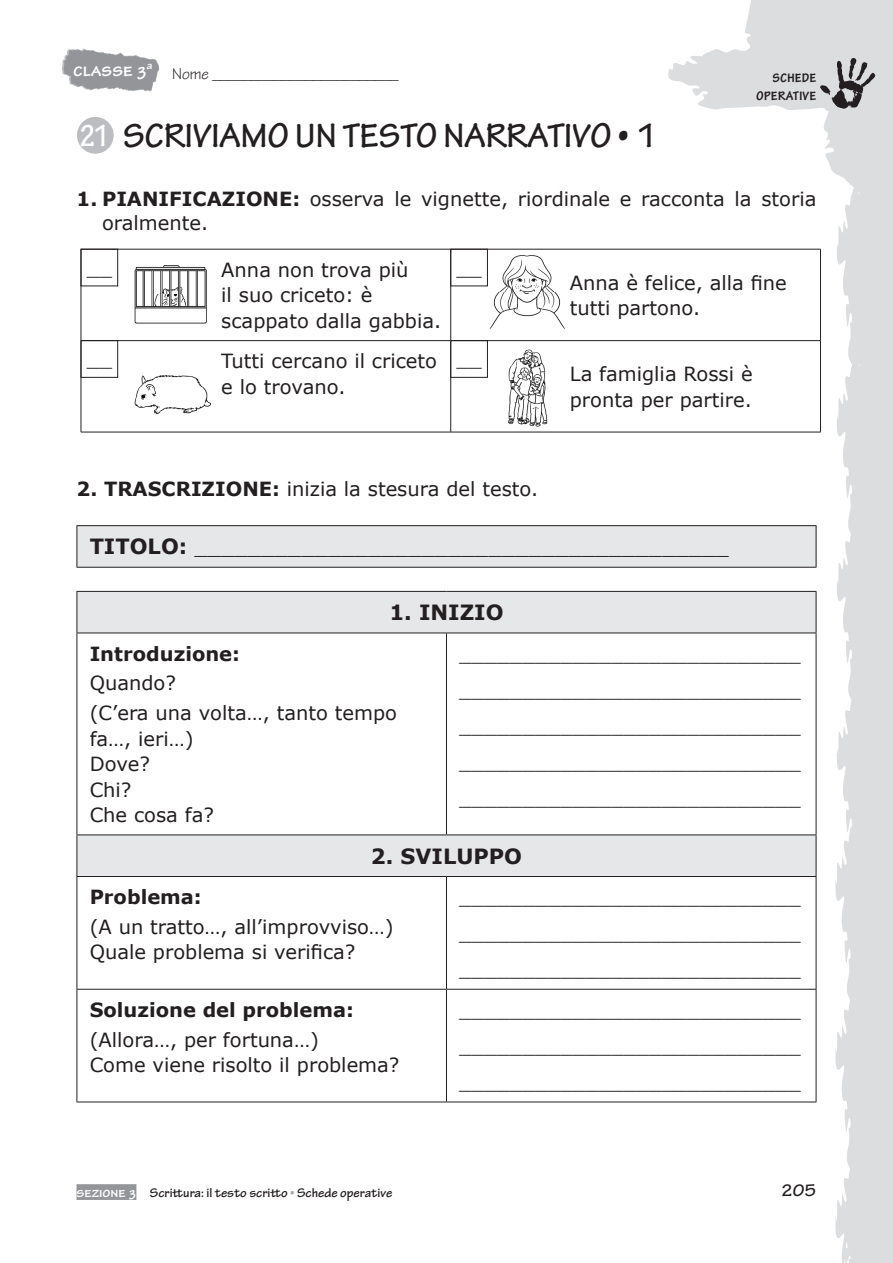
<style>
.page{position:relative;width:893px;height:1263px;background:#fff}
.page>*{position:absolute;margin:0;border:0;box-sizing:border-box;transform-origin:0 0}
.t1{font:700 36px "Tekton Pro";color:#231f20;scale:.95 1}
.t2{font:21px "Verdana";color:#231f20}
.t3{font:700 21px "Verdana";color:#231f20}
.t4{font:700 20.1px "Tekton Pro";color:#fff}
.t5{font:19.5px/25.5px "Verdana";color:#231f20}
.t6{font:700 19.5px "Verdana";color:#231f20}
.t7{font:700 condensed 18px/18px "Tekton Pro";color:#231f20;text-align:right}
.t8{font:700 18px "Tekton Pro";color:#231f20}
.t9{font:16.5px "Tekton Pro";color:#231f20}
.t10{font:700 13.5px "Tekton Pro";color:#231f20}
.t11{font:700 11.7px "Tekton Pro";color:#fff}
.s1{font-stretch:condensed;font-size:32.7px;color:#fff}
.s2{font-weight:700}
.s3{font-size:15px;color:#fff}
.s4{color:#a8a9ad}
</style>
<div class="page">
<svg style="left:668px;top:0;width:225px;height:173px;fill:#dcdddf"></svg>
<svg style="left:820px;top:58px;width:55px;height:51px"></svg>
<div style="left:77px;top:1184px;width:59px;height:16px;background:#939598"></div>
<svg style="left:62px;top:48px;width:97px;height:44px"></svg>
<hr style="left:81px;top:249px;width:370px;height:1px;background:#231f20">
<hr style="left:81px;top:249px;width:1px;height:91px;background:#231f20">
<hr style="left:451px;top:249px;width:370px;height:1px;background:#231f20">
<hr style="left:450px;top:249px;width:1px;height:91px;background:#231f20">
<hr style="left:820px;top:249px;width:1px;height:91px;background:#231f20">
<hr style="left:81px;top:340px;width:370px;height:1px;background:#231f20">
<hr style="left:81px;top:341px;width:1px;height:91px;background:#231f20">
<hr style="left:451px;top:340px;width:370px;height:1px;background:#231f20">
<hr style="left:450px;top:341px;width:1px;height:91px;background:#231f20">
<hr style="left:820px;top:341px;width:1px;height:91px;background:#231f20">
<hr style="left:81px;top:432px;width:370px;height:1px;background:#231f20">
<hr style="left:451px;top:432px;width:370px;height:1px;background:#231f20">
<img style="left:508px;top:349px;width:40px;height:78px">
<img style="left:134px;top:375px;width:77px;height:40px">
<img style="left:489px;top:255px;width:76px;height:74px">
<div style="left:77px;top:526px;width:739px;height:41px;background:#e6e7e9"></div>
<hr style="left:77px;top:525px;width:739px;height:1px;background:#231f20">
<hr style="left:77px;top:526px;width:1px;height:41px;background:#231f20">
<hr style="left:816px;top:526px;width:1px;height:41px;background:#231f20">
<hr style="left:77px;top:567px;width:739px;height:1px;background:#231f20">
<svg style="left:78px;top:592px;width:738px;height:284px"></svg>
<hr style="left:816px;top:592px;width:1px;height:41px;background:#231f20">
<hr style="left:816px;top:835px;width:1px;height:41px;background:#231f20">
<hr style="left:77px;top:591px;width:369px;height:1px;background:#231f20">
<hr style="left:77px;top:592px;width:1px;height:41px;background:#231f20">
<hr style="left:446px;top:591px;width:370px;height:1px;background:#231f20">
<hr style="left:77px;top:633px;width:369px;height:1px;background:#231f20">
<hr style="left:77px;top:633px;width:1px;height:201px;background:#231f20">
<hr style="left:446px;top:633px;width:370px;height:1px;background:#231f20">
<hr style="left:446px;top:633px;width:1px;height:201px;background:#231f20">
<hr style="left:816px;top:633px;width:1px;height:201px;background:#231f20">
<hr style="left:77px;top:834px;width:369px;height:1px;background:#231f20">
<hr style="left:77px;top:835px;width:1px;height:41px;background:#231f20">
<hr style="left:446px;top:834px;width:370px;height:1px;background:#231f20">
<hr style="left:77px;top:876px;width:369px;height:1px;background:#231f20">
<hr style="left:77px;top:877px;width:1px;height:112px;background:#231f20">
<hr style="left:446px;top:876px;width:370px;height:1px;background:#231f20">
<hr style="left:446px;top:877px;width:1px;height:112px;background:#231f20">
<hr style="left:816px;top:877px;width:1px;height:112px;background:#231f20">
<hr style="left:77px;top:989px;width:369px;height:1px;background:#231f20">
<hr style="left:77px;top:989px;width:1px;height:112px;background:#231f20">
<hr style="left:446px;top:989px;width:370px;height:1px;background:#231f20">
<hr style="left:446px;top:989px;width:1px;height:112px;background:#231f20">
<hr style="left:816px;top:989px;width:1px;height:112px;background:#231f20">
<hr style="left:77px;top:1101px;width:369px;height:1px;background:#231f20">
<hr style="left:446px;top:1101px;width:370px;height:1px;background:#231f20">
<div style="left:77px;top:117px;width:37px;height:37px;background:#bcbdc0;border-radius:50%"></div>
<div style="left:81px;top:249px;width:37px;height:37px;border:1px solid #231f20"></div>
<div style="left:450px;top:249px;width:38px;height:37px;border:1px solid #231f20"></div>
<div style="left:81px;top:340px;width:37px;height:38px;border:1px solid #231f20"></div>
<div style="left:450px;top:340px;width:38px;height:38px;border:1px solid #231f20"></div>
<img style="left:134px;top:265px;width:73px;height:59px">
<svg style="left:834px;top:123px;width:59px;height:1140px"></svg>
<p class="t11" style="left:147px;top:58px;width:7px">a</p>
<p class="t4" style="left:73px;top:57px;width:75px">classe 3</p>
<p class="t9" style="left:172px;top:64px;width:228px">Nome ________________________</p>
<h1 class="t1" style="left:79px;top:114px;width:611px"><span class="s1">21</span> SCRIVIAMO UN TESTO NARRATIVO • 1</h1>
<p class="t7" style="left:756px;top:68px;width:62px">schede operative</p>
<p class="t5" style="left:102px;top:187px;width:716px;line-height:23.4px;text-indent:-26px"><span class="s2">1. PIANIFICAZIONE:</span> osserva le vignette, riordinale e racconta la storia oralmente.</p>
<p class="t5" style="left:221px;top:256px;width:221px">Anna non trova più<br>il suo criceto: è scappato dalla gabbia.</p>
<p class="t5" style="left:570px;top:269px;width:219px">Anna è felice, alla fine tutti partono.</p>
<p class="t5" style="left:87px;top:255px;width:27px">__</p>
<p class="t5" style="left:456px;top:255px;width:27px">__</p>
<p class="t5" style="left:221px;top:348px;width:217px">Tutti cercano il criceto e lo trovano.</p>
<p class="t5" style="left:570px;top:361px;width:184px">La famiglia Rossi è pronta per partire.</p>
<p class="t5" style="left:87px;top:346px;width:27px">__</p>
<p class="t5" style="left:456px;top:346px;width:27px">__</p>
<p class="t5" style="left:77px;top:475px;width:463px"><span class="s2">2. TRASCRIZIONE:</span> inizia la stesura del testo.</p>
<p class="t2" style="left:90px;top:533px;width:641px"><span class="s2">TITOLO:</span> ________________________________________</p>
<p class="t3" style="left:389px;top:599px;width:116px">1. INIZIO</p>
<p class="t6" style="left:90px;top:641px;width:152px">Introduzione:</p>
<p class="t5" style="left:90px;top:668px;width:309px;line-height:29.7px">Quando?<br>(C’era una volta…, tanto tempo</p>
<p class="t5" style="left:90px;top:725px;width:126px">fa…, ieri…)<br>Dove?<br>Chi?<br>Che cosa fa?</p>
<p class="t5" style="left:459px;top:635px;width:343px;line-height:36.2px;text-align:justify">___________________________ ___________________________ ___________________________ ___________________________ ___________________________</p>
<p class="t3" style="left:371px;top:843px;width:153px">2. SVILUPPO</p>
<p class="t6" style="left:90px;top:885px;width:114px">Problema:</p>
<p class="t5" style="left:90px;top:913px;width:306px">(A un tratto…, all’improvviso…)<br>Quale problema si verifica?</p>
<p class="t6" style="left:90px;top:997px;width:266px">Soluzione del problema:</p>
<p class="t5" style="left:90px;top:1026px;width:311px">(Allora…, per fortuna…)<br>Come viene risolto il problema?</p>
<p class="t10" style="left:77px;top:1184px;width:317px"><span class="s3">sezione 3</span> Scrittura: il testo scritto <span class="s4">•</span> Schede operative</p>
<p class="t5" style="left:459px;top:878px;width:343px;line-height:36.2px;text-align:justify">___________________________ ___________________________ ___________________________</p>
<p class="t5" style="left:459px;top:991px;width:343px;line-height:36.2px;text-align:justify">___________________________ ___________________________ ___________________________</p>
<p class="t8" style="left:781px;top:1180px;width:37px">205</p>
</div>
